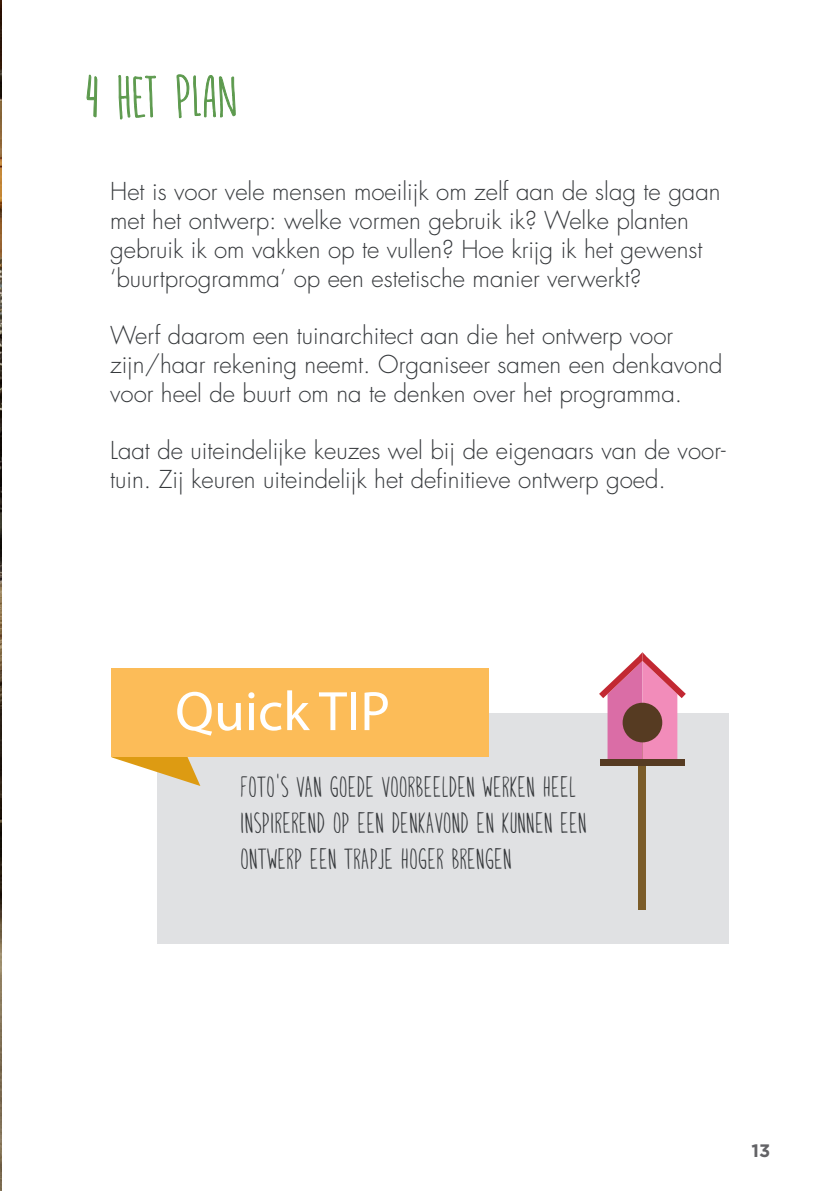
<style>
.page{position:relative;width:840px;height:1191px;background:#fff}
.page>*{position:absolute;margin:0;border:0;box-sizing:border-box;transform-origin:0 0}
.t1{font:58px "DK Running Hipster";letter-spacing:.005em;color:#5d9a4e}
.t2{font:56px "Myriad Pro";color:#fff}
.t3{font:30px/36px "Mr.Mogollon";color:#36393c}
.t4{font:300 24px/28.8px "Futura Std";color:#36393c}
.t5{font:700 18px "Gotham";color:#636366}
.s1{font-family:"Mr.Mogollon"}
</style>
<div class="page">
<svg style="left:86px;top:74px;width:11px;height:44px"></svg>
<svg style="left:118px;top:75px;width:38px;height:45px"></svg>
<svg style="left:176px;top:74px;width:60px;height:45px"></svg>
<div style="left:157px;top:713px;width:571px;height:230px;background:#e0e1e3"></div>
<svg style="left:111px;top:757px;width:89px;height:29px"></svg>
<div style="left:111px;top:668px;width:377px;height:89px;background:#fcbc58"></div>
<div style="left:638px;top:742px;width:8px;height:168px;background:#7b5c29"></div>
<svg style="left:599px;top:652px;width:86px;height:113px"></svg>
<div style="left:622px;top:702px;width:40px;height:40px;background:#563b22;border-radius:50%"></div>
<div style="left:600px;top:759px;width:84px;height:6px;background:#563b22"></div>
<img style="left:0;top:0;width:1px;height:1191px">
<p class="t1" style="left:85px;top:68px;width:153px"><span class="s1">4</span> HET PLAN</p>
<p class="t4" style="left:110px;top:178px;width:611px">Het is voor vele mensen moeilijk om zelf aan de slag te gaan met het ontwerp: welke vormen gebruik ik? Welke planten gebruik ik om vakken op te vullen? Hoe krijg ik het gewenst ‘buurtprogramma’ op een estetische manier verwerkt?</p>
<p class="t4" style="left:110px;top:322px;width:613px">Werf daarom een tuinarchitect aan die het ontwerp voor zijn/haar rekening neemt. Organiseer samen een denkavond voor heel de buurt om na te denken over het programma.</p>
<p class="t4" style="left:110px;top:437px;width:616px">Laat de uiteindelijke keuzes wel bij de eigenaars van de voor&shy;tuin. Zij keuren uiteindelijk het definitieve ontwerp goed.</p>
<p class="t2" style="left:175px;top:677px;width:216px">Quick TIP</p>
<p class="t3" style="left:240px;top:768px;width:348px">FOTO’S VAN GOEDE VOORBEELDEN WERKEN HEEL<br>INSPIREREND OP EEN DENKAVOND EN KUNNEN EEN<br>ONTWERP EEN TRAPJE HOGER BRENGEN</p>
<p class="t5" style="left:751px;top:1139px;width:20px">13</p>
</div>
